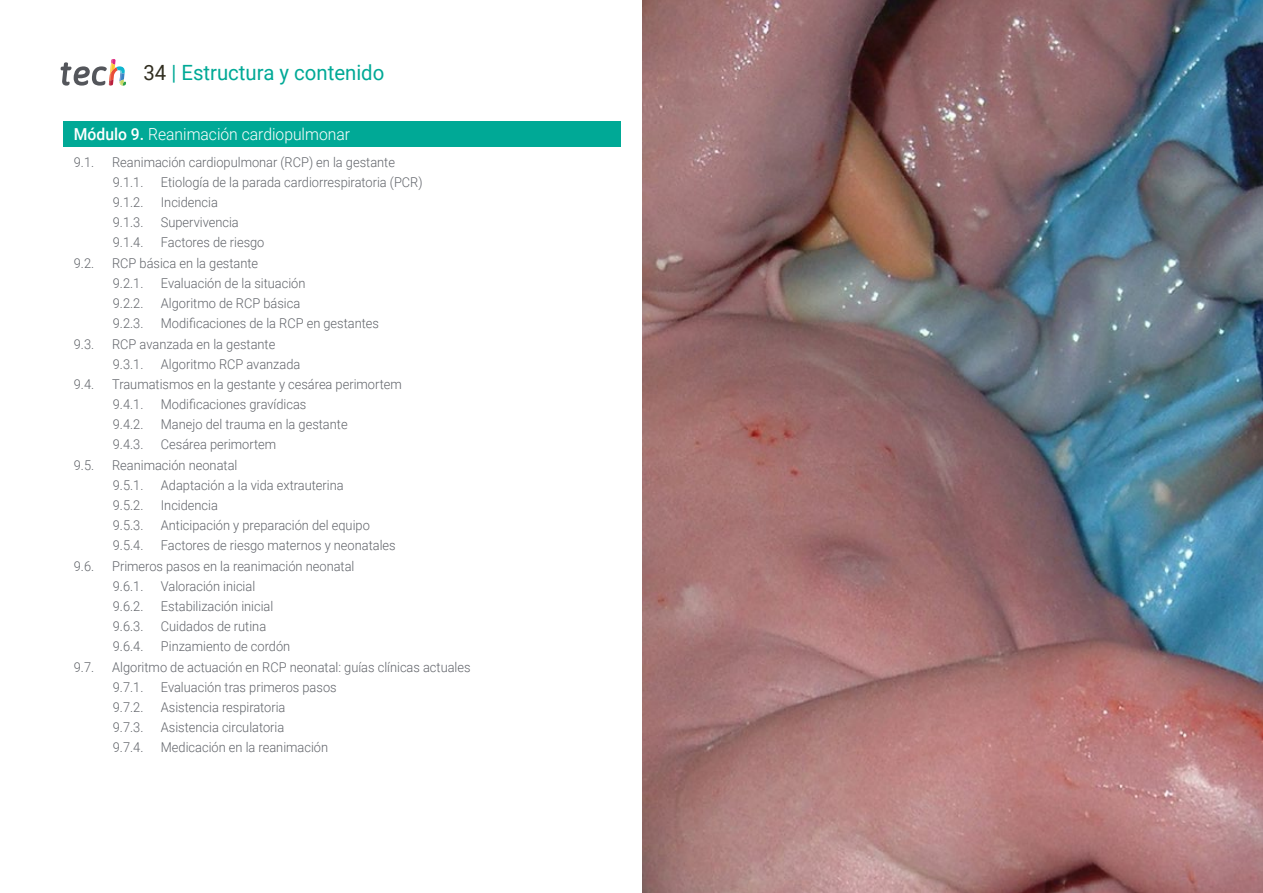
<style>
.page{position:relative;width:1263px;height:893px;background:#fff}
.page>*{position:absolute;margin:0;border:0;box-sizing:border-box;transform-origin:0 0}
.t1{font:21px "Roboto";color:#00a996}
.t2{font:300 16.5px "Roboto";color:#fff;scale:.95 1}
.t3{font:300 13.5px/20px "Roboto";color:#61646a;scale:.95 1}
.s1{color:#312e20}
.s2{font-weight:500}
</style>
<div class="page">
<div style="left:63px;top:121px;width:557px;height:25px;background:#00a996"></div>
<img style="left:642px;top:0;width:621px;height:893px">
<svg style="left:61px;top:59px;width:65px;height:27px"></svg>
<h1 class="t1" style="left:144px;top:57px;width:242px"><span class="s1">34</span> | Estructura y contenido</h1>
<p class="t2" style="left:74px;top:123px;width:292px"><span class="s2">Módulo 9.</span> Reanimación cardiopulmonar</p>
<p class="t3" style="left:74px;top:152px;width:23px">9.1.</p>
<p class="t3" style="left:112px;top:152px;width:299px">Reanimación cardiopulmonar (RCP) en la gestante<br>9.1.1.</p>
<p class="t3" style="left:161px;top:172px;width:277px">Etiología de la parada cardiorrespiratoria (PCR)</p>
<p class="t3" style="left:113px;top:192px;width:34px">9.1.2.</p>
<p class="t3" style="left:161px;top:192px;width:62px">Incidencia</p>
<p class="t3" style="left:113px;top:212px;width:34px">9.1.3.</p>
<p class="t3" style="left:161px;top:212px;width:84px">Supervivencia</p>
<p class="t3" style="left:113px;top:232px;width:34px">9.1.4.</p>
<p class="t3" style="left:161px;top:232px;width:111px">Factores de riesgo</p>
<p class="t3" style="left:74px;top:253px;width:23px">9.2.</p>
<p class="t3" style="left:112px;top:253px;width:155px">RCP básica en la gestante<br>9.2.1.</p>
<p class="t3" style="left:161px;top:273px;width:154px">Evaluación de la situación</p>
<p class="t3" style="left:113px;top:293px;width:34px">9.2.2.</p>
<p class="t3" style="left:161px;top:293px;width:148px">Algoritmo de RCP básica</p>
<p class="t3" style="left:113px;top:313px;width:34px">9.2.3.</p>
<p class="t3" style="left:161px;top:313px;width:231px">Modificaciones de la RCP en gestantes</p>
<p class="t3" style="left:74px;top:333px;width:23px">9.3.</p>
<p class="t3" style="left:112px;top:333px;width:173px">RCP avanzada en la gestante<br>9.3.1.</p>
<p class="t3" style="left:161px;top:353px;width:148px">Algoritmo RCP avanzada</p>
<p class="t3" style="left:74px;top:374px;width:23px">9.4.</p>
<p class="t3" style="left:112px;top:374px;width:306px">Traumatismos en la gestante y cesárea perimortem<br>9.4.1.</p>
<p class="t3" style="left:161px;top:394px;width:155px">Modificaciones gravídicas</p>
<p class="t3" style="left:113px;top:414px;width:34px">9.4.2.</p>
<p class="t3" style="left:161px;top:414px;width:198px">Manejo del trauma en la gestante</p>
<p class="t3" style="left:113px;top:434px;width:34px">9.4.3.</p>
<p class="t3" style="left:161px;top:434px;width:123px">Cesárea perimortem</p>
<p class="t3" style="left:74px;top:455px;width:23px">9.5.</p>
<p class="t3" style="left:112px;top:455px;width:133px">Reanimación neonatal<br>9.5.1.</p>
<p class="t3" style="left:161px;top:475px;width:194px">Adaptación a la vida extrauterina</p>
<p class="t3" style="left:113px;top:495px;width:34px">9.5.2.</p>
<p class="t3" style="left:161px;top:495px;width:62px">Incidencia</p>
<p class="t3" style="left:113px;top:515px;width:34px">9.5.3.</p>
<p class="t3" style="left:161px;top:515px;width:221px">Anticipación y preparación del equipo</p>
<p class="t3" style="left:113px;top:535px;width:34px">9.5.4.</p>
<p class="t3" style="left:161px;top:535px;width:249px">Factores de riesgo maternos y neonatales</p>
<p class="t3" style="left:74px;top:556px;width:23px">9.6.</p>
<p class="t3" style="left:112px;top:556px;width:257px">Primeros pasos en la reanimación neonatal<br>9.6.1.</p>
<p class="t3" style="left:161px;top:576px;width:101px">Valoración inicial</p>
<p class="t3" style="left:113px;top:596px;width:34px">9.6.2.</p>
<p class="t3" style="left:161px;top:596px;width:120px">Estabilización inicial</p>
<p class="t3" style="left:113px;top:616px;width:34px">9.6.3.</p>
<p class="t3" style="left:161px;top:616px;width:112px">Cuidados de rutina</p>
<p class="t3" style="left:113px;top:636px;width:34px">9.6.4.</p>
<p class="t3" style="left:161px;top:636px;width:138px">Pinzamiento de cordón</p>
<p class="t3" style="left:74px;top:656px;width:23px">9.7.</p>
<p class="t3" style="left:112px;top:656px;width:379px">Algoritmo de actuación en RCP neonatal: guías clínicas actuales<br>9.7.1.</p>
<p class="t3" style="left:161px;top:676px;width:187px">Evaluación tras primeros pasos</p>
<p class="t3" style="left:113px;top:696px;width:34px">9.7.2.</p>
<p class="t3" style="left:161px;top:696px;width:133px">Asistencia respiratoria</p>
<p class="t3" style="left:113px;top:716px;width:34px">9.7.3.</p>
<p class="t3" style="left:161px;top:716px;width:131px">Asistencia circulatoria</p>
<p class="t3" style="left:113px;top:736px;width:34px">9.7.4.</p>
<p class="t3" style="left:161px;top:736px;width:178px">Medicación en la reanimación</p>
</div>
